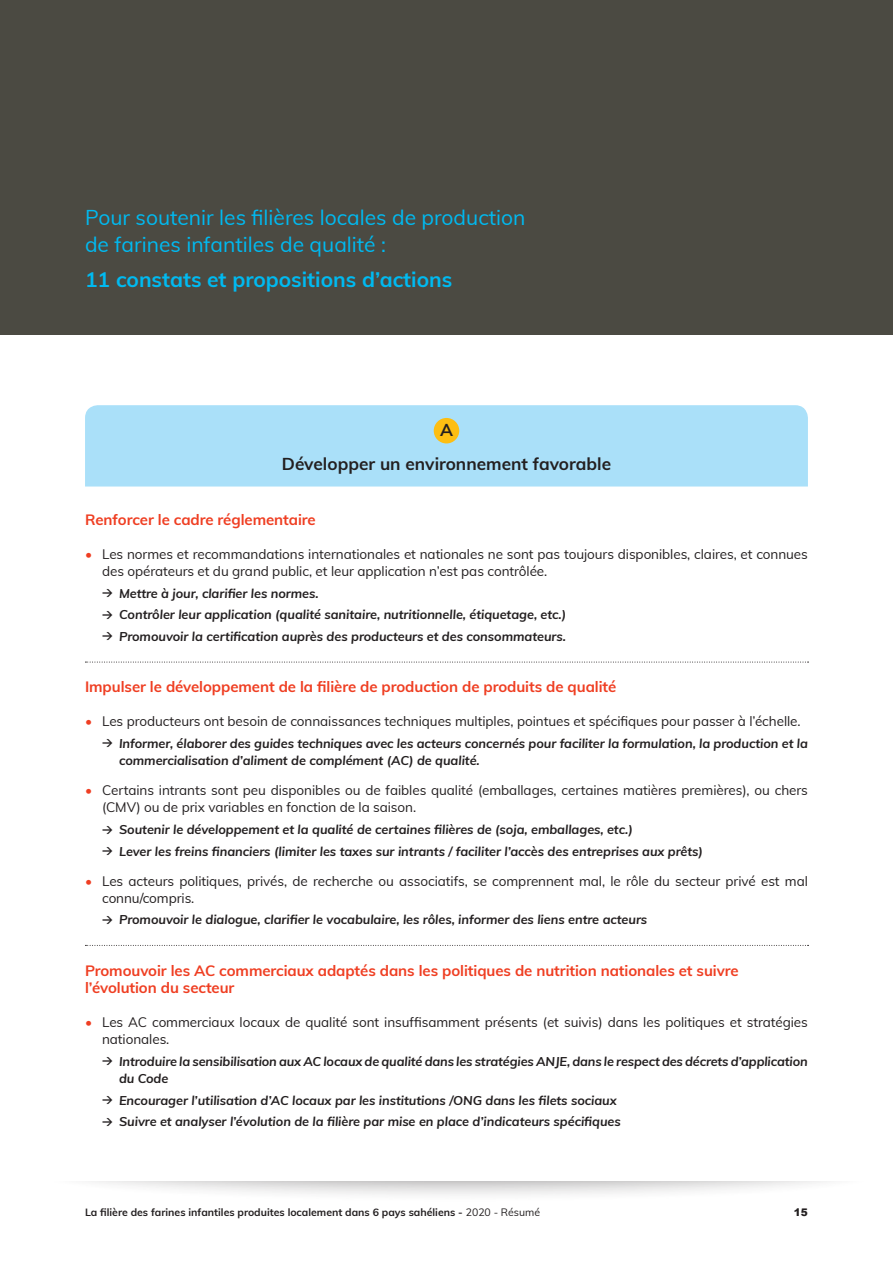
<style>
.page{position:relative;width:893px;height:1263px;background:#fff}
.page>*{position:absolute;margin:0;border:0;box-sizing:border-box;transform-origin:0 0}
.Texte_pages{font:21px/27px "Muli";color:#00baf1}
.Texte_pages-2{font:700 21px "Muli";color:#00baf1}
.Chap9_-_sous-titre_2{font:700 17.25px "Muli";color:#231f20}
.Sous-titre_chap_9_RE{font:700 15px/17.2px "Muli";letter-spacing:-.005em;color:#ef3e22}
.Chap9_-_Constat{font:13.5px/17.2px "Muli";letter-spacing:-.005em;color:#231f20}
.Chap9_-_solution{font:italic 700 12.75px/17.2px "Muli";letter-spacing:-.005em;color:#231f20}
.t1{font:700 10.5px "Muli";color:#231f20}
.t2{font:900 10.5px "Arial";color:#231f20}
.s1{color:#ef3e22}
.s2{font-family:"DIN";font-style:normal;font-size:10.5px}
.s3{font-weight:400}
</style>
<div class="page">
<div style="left:30px;top:1100px;width:858px;height:102px;background:#231f20;opacity:.86"></div>
<div style="left:0;top:1071px;width:893px;height:109px;background:#fff"></div>
<div style="left:0;top:0;width:893px;height:334px;background:#4b4a42"></div>
<div style="left:85px;top:405px;width:723px;height:81px;background:#aae0f9"></div>
<div style="left:434px;top:418px;width:25px;height:25px;background:#fdbe12;border-radius:50%"></div>
<svg style="left:85px;top:662px;width:723px;height:1px"></svg>
<svg style="left:85px;top:945px;width:723px;height:1px"></svg>
<p class="Texte_pages" style="left:85px;top:202px;width:442px">Pour soutenir les filières locales de production de farines infantiles de qualité :</p>
<p class="Texte_pages-2" style="left:85px;top:264px;width:369px">11 constats et propositions d’actions</p>
<p class="Chap9_-_sous-titre_2" style="left:440px;top:418px;width:14px">A</p>
<p class="Chap9_-_sous-titre_2" style="left:282px;top:451px;width:331px">Développer un environnement favorable</p>
<p class="Sous-titre_chap_9_RE" style="left:85px;top:510px;width:232px">Renforcer le cadre réglementaire</p>
<p class="Chap9_-_Constat" style="left:102px;top:545px;width:707px;text-indent:-17px"><span class="s1">•</span> Les normes et recommandations internationales et nationales ne sont pas toujours disponibles, claires, et connues des opérateurs et du grand public, et leur application n’est pas contrôlée.</p>
<p class="Chap9_-_solution" style="left:102px;top:584px;width:218px"><span class="s2">&gt;</span> Mettre à jour, clarifier les normes.</p>
<p class="Chap9_-_solution" style="left:102px;top:606px;width:466px"><span class="s2">&gt;</span> Contrôler leur application (qualité sanitaire, nutritionnelle, étiquetage, etc.)</p>
<p class="Chap9_-_solution" style="left:102px;top:627px;width:465px"><span class="s2">&gt;</span> Promouvoir la certification auprès des producteurs et des consommateurs.</p>
<p class="Sous-titre_chap_9_RE" style="left:85px;top:677px;width:533px">Impulser le développement de la filière de production de produits de qualité</p>
<p class="Chap9_-_Constat" style="left:85px;top:712px;width:717px"><span class="s1">•</span> Les producteurs ont besoin de connaissances techniques multiples, pointues et spécifiques pour passer à l’échelle.</p>
<p class="Chap9_-_solution" style="left:119px;top:734px;width:690px;text-indent:-17px"><span class="s2">&gt;</span> Informer, élaborer des guides techniques avec les acteurs concernés pour faciliter la formulation, la production et la commercialisation d’aliment de complément (AC) de qualité.</p>
<p class="Chap9_-_Constat" style="left:102px;top:781px;width:707px;text-indent:-17px"><span class="s1">•</span> Certains intrants sont peu disponibles ou de faibles qualité (emballages, certaines matières premières), ou chers (CMV) ou de prix variables en fonction de la saison.</p>
<p class="Chap9_-_solution" style="left:102px;top:820px;width:532px"><span class="s2">&gt;</span> Soutenir le développement et la qualité de certaines filières de (soja, emballages, etc.)</p>
<p class="Chap9_-_solution" style="left:102px;top:842px;width:602px"><span class="s2">&gt;</span> Lever les freins financiers (limiter les taxes sur intrants / faciliter l’accès des entreprises aux prêts)</p>
<p class="Chap9_-_Constat" style="left:102px;top:871px;width:707px;text-indent:-17px"><span class="s1">•</span> Les acteurs politiques, privés, de recherche ou associatifs, se comprennent mal, le rôle du secteur privé est mal connu/compris.</p>
<p class="Chap9_-_solution" style="left:102px;top:910px;width:547px"><span class="s2">&gt;</span> Promouvoir le dialogue, clarifier le vocabulaire, les rôles, informer des liens entre acteurs</p>
<p class="Sous-titre_chap_9_RE" style="left:85px;top:961px;width:655px">Promouvoir les AC commerciaux adaptés dans les politiques de nutrition nationales et suivre l’évolution du secteur</p>
<p class="Chap9_-_Constat" style="left:102px;top:1013px;width:707px;text-indent:-17px"><span class="s1">•</span> Les AC commerciaux locaux de qualité sont insuffisamment présents (et suivis) dans les politiques et stratégies nationales.</p>
<p class="Chap9_-_solution" style="left:119px;top:1052px;width:690px;text-indent:-17px"><span class="s2">&gt;</span> Introduire la sensibilisation aux AC locaux de qualité dans les stratégies ANJE, dans le respect des décrets d’application du Code</p>
<p class="Chap9_-_solution" style="left:102px;top:1091px;width:516px"><span class="s2">&gt;</span> Encourager l’utilisation d’AC locaux par les institutions /ONG dans les filets sociaux</p>
<p class="Chap9_-_solution" style="left:102px;top:1112px;width:520px"><span class="s2">&gt;</span> Suivre et analyser l’évolution de la filière par mise en place d’indicateurs spécifiques</p>
<p class="t1" style="left:85px;top:1205px;width:457px">La filière des farines infantiles produites localement dans 6 pays sahéliens - <span class="s3">2020 - Résumé</span></p>
<p class="t2" style="left:794px;top:1205px;width:16px">15</p>
</div>
